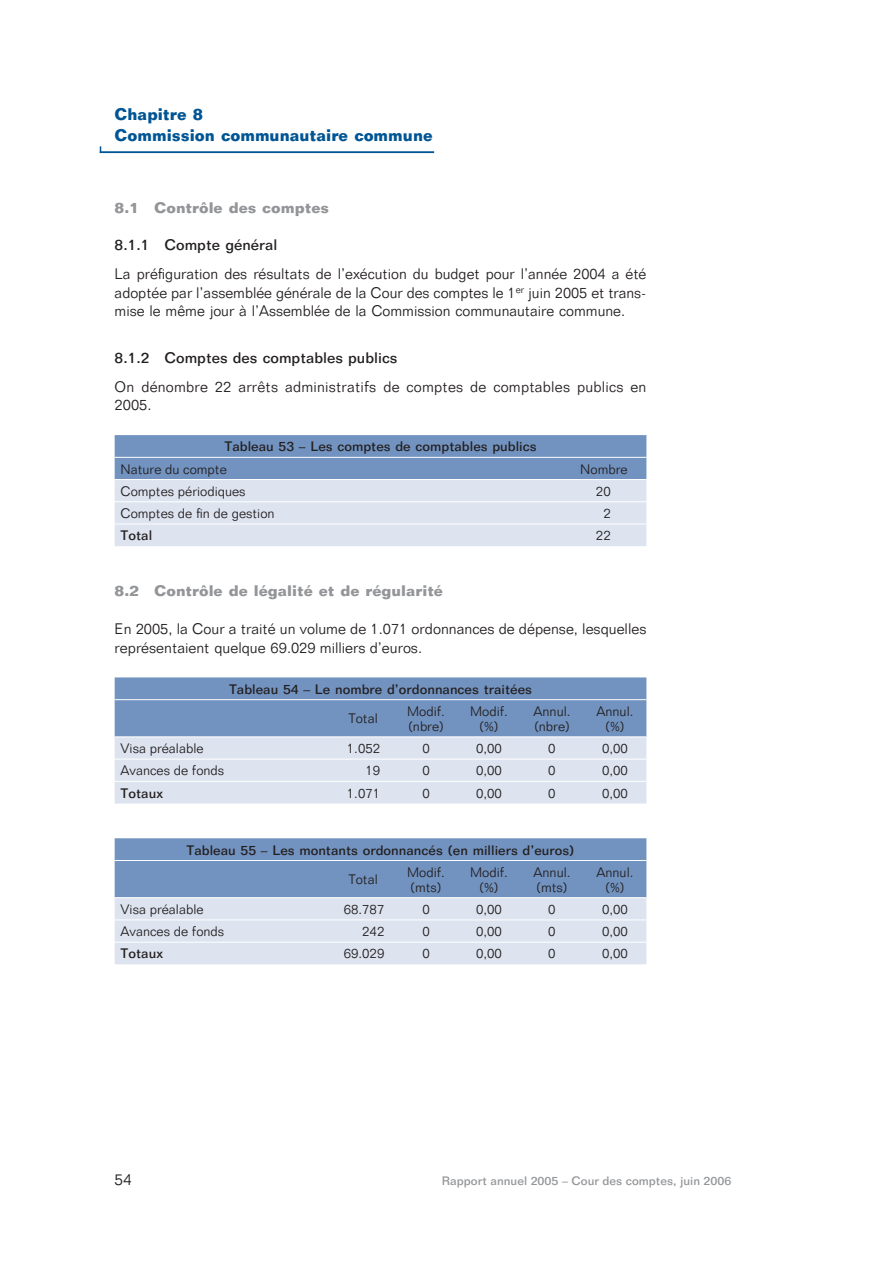
<style>
.page{position:relative;width:893px;height:1263px;background:#fff}
.page>*{position:absolute;margin:0;border:0;box-sizing:border-box;transform-origin:0 0}
.t1{font:500 16.5px/21px "Folio BT";color:#005594;scale:.95 1}
.t2{font:300 15.75px "Folio BT";color:#231f20}
.t3{font:300 15px/18.8px "Folio BT";color:#231f20}
.t4{font:500 15px "Folio BT";color:#939598}
.t5{font:500 15px "Folio BT";color:#231f20}
.t6{font:300 13.5px/15px "Folio BT";color:#231f20}
.t7{font:500 13.5px "Folio BT";color:#231f20}
.t8{font:500 12px "Folio BT";color:#939598}
</style>
<div class="page">
<svg style="left:115px;top:435px;width:531px;height:111px;background:#b2c3dc"></svg>
<hr style="left:115px;top:457px;width:531px;height:1px;background:#fff">
<hr style="left:115px;top:479px;width:531px;height:1px;background:#fff">
<hr style="left:115px;top:501px;width:531px;height:1px;background:#fff">
<hr style="left:115px;top:524px;width:531px;height:1px;background:#fff">
<svg style="left:115px;top:677px;width:531px;height:127px;background:#abbed9"></svg>
<hr style="left:115px;top:699px;width:531px;height:1px;background:#fff">
<hr style="left:115px;top:737px;width:531px;height:1px;background:#fff">
<hr style="left:115px;top:759px;width:531px;height:1px;background:#fff">
<hr style="left:115px;top:781px;width:531px;height:1px;background:#fff">
<svg style="left:115px;top:838px;width:531px;height:126px;background:#aabdd9"></svg>
<hr style="left:115px;top:860px;width:531px;height:1px;background:#fff">
<hr style="left:115px;top:897px;width:531px;height:1px;background:#fff">
<hr style="left:115px;top:920px;width:531px;height:1px;background:#fff">
<hr style="left:115px;top:942px;width:531px;height:1px;background:#fff">
<hr style="left:100px;top:151px;width:334px;height:2px;background:#005594">
<p class="t1" style="left:115px;top:105px;width:336px">Chapitre 8<br>Commission communautaire commune</p>
<p class="t4" style="left:115px;top:202px;width:216px">8.1 Contrôle des comptes</p>
<p class="t5" style="left:115px;top:240px;width:164px">8.1.1 Compte général</p>
<p class="t3" style="left:115px;top:266px;width:533px;text-align:justify">La préfiguration des résultats de l’exécution du budget pour l’année 2004 a été adoptée par l’assemblée générale de la Cour des comptes le 1<sup>er</sup> juin 2005 et trans&shy;mise le même jour à l’Assemblée de la Commission communautaire commune.</p>
<p class="t5" style="left:115px;top:352px;width:284px">8.1.2 Comptes des comptables publics</p>
<p class="t3" style="left:115px;top:379px;width:533px">On dénombre 22 arrêts administratifs de comptes de comptables publics en<br>2005.</p>
<p class="t7" style="left:224px;top:442px;width:313px">Tableau 53 – Les comptes de comptables publics</p>
<p class="t6" style="left:121px;top:463px;width:108px">Nature du compte</p>
<p class="t6" style="left:580px;top:463px;width:49px">Nombre</p>
<p class="t6" style="left:121px;top:485px;width:126px">Comptes périodiques</p>
<p class="t6" style="left:596px;top:485px;width:16px">20</p>
<p class="t6" style="left:121px;top:507px;width:155px">Comptes de fin de gestion</p>
<p class="t6" style="left:603px;top:507px;width:9px">2</p>
<p class="t7" style="left:121px;top:531px;width:33px">Total</p>
<p class="t6" style="left:596px;top:530px;width:16px">22</p>
<p class="t4" style="left:115px;top:586px;width:330px">8.2 Contrôle de légalité et de régularité</p>
<p class="t3" style="left:115px;top:621px;width:533px">En 2005, la Cour a traité un volume de 1.071 ordonnances de dépense, lesquelles représentaient quelque 69.029 milliers d’euros.</p>
<p class="t7" style="left:229px;top:684px;width:304px">Tableau 54 – Le nombre d’ordonnances traitées</p>
<p class="t6" style="left:348px;top:713px;width:31px">Total</p>
<p class="t6" style="left:407px;top:705px;width:39px">Modif. (nbre)</p>
<p class="t6" style="left:470px;top:705px;width:39px;text-align:center">Modif. (%)</p>
<p class="t6" style="left:533px;top:705px;width:38px">Annul. (nbre)</p>
<p class="t6" style="left:596px;top:705px;width:38px;text-align:center">Annul. (%)</p>
<p class="t6" style="left:121px;top:742px;width:84px">Visa préalable</p>
<p class="t6" style="left:347px;top:742px;width:35px">1.052</p>
<p class="t6" style="left:422px;top:742px;width:9px">0</p>
<p class="t6" style="left:476px;top:742px;width:27px">0,00</p>
<p class="t6" style="left:548px;top:742px;width:9px">0</p>
<p class="t6" style="left:602px;top:742px;width:27px">0,00</p>
<p class="t6" style="left:121px;top:765px;width:105px">Avances de fonds</p>
<p class="t6" style="left:365px;top:765px;width:16px">19</p>
<p class="t6" style="left:422px;top:765px;width:9px">0</p>
<p class="t6" style="left:476px;top:765px;width:27px">0,00</p>
<p class="t6" style="left:548px;top:765px;width:9px">0</p>
<p class="t6" style="left:602px;top:765px;width:27px">0,00</p>
<p class="t7" style="left:121px;top:788px;width:44px">Totaux</p>
<p class="t6" style="left:347px;top:787px;width:35px">1.071</p>
<p class="t6" style="left:422px;top:787px;width:9px">0</p>
<p class="t6" style="left:476px;top:787px;width:27px">0,00</p>
<p class="t6" style="left:548px;top:787px;width:9px">0</p>
<p class="t6" style="left:602px;top:787px;width:27px">0,00</p>
<p class="t7" style="left:186px;top:845px;width:389px">Tableau 55 – Les montants ordonnancés (en milliers d’euros)</p>
<p class="t6" style="left:348px;top:874px;width:31px">Total</p>
<p class="t6" style="left:407px;top:866px;width:39px">Modif. (mts)</p>
<p class="t6" style="left:470px;top:866px;width:39px;text-align:center">Modif. (%)</p>
<p class="t6" style="left:533px;top:866px;width:38px">Annul. (mts)</p>
<p class="t6" style="left:596px;top:866px;width:38px;text-align:center">Annul. (%)</p>
<p class="t6" style="left:121px;top:903px;width:84px">Visa préalable</p>
<p class="t6" style="left:344px;top:903px;width:42px">68.787</p>
<p class="t6" style="left:422px;top:903px;width:9px">0</p>
<p class="t6" style="left:476px;top:903px;width:27px">0,00</p>
<p class="t6" style="left:548px;top:903px;width:9px">0</p>
<p class="t6" style="left:602px;top:903px;width:27px">0,00</p>
<p class="t6" style="left:121px;top:925px;width:105px">Avances de fonds</p>
<p class="t6" style="left:362px;top:925px;width:24px">242</p>
<p class="t6" style="left:422px;top:925px;width:9px">0</p>
<p class="t6" style="left:476px;top:925px;width:27px">0,00</p>
<p class="t6" style="left:548px;top:925px;width:9px">0</p>
<p class="t6" style="left:602px;top:925px;width:27px">0,00</p>
<p class="t7" style="left:121px;top:949px;width:44px">Totaux</p>
<p class="t6" style="left:344px;top:948px;width:42px">69.029</p>
<p class="t6" style="left:422px;top:948px;width:9px">0</p>
<p class="t6" style="left:476px;top:948px;width:27px">0,00</p>
<p class="t6" style="left:548px;top:948px;width:9px">0</p>
<p class="t6" style="left:602px;top:948px;width:27px">0,00</p>
<p class="t2" style="left:115px;top:1174px;width:19px">54</p>
<p class="t8" style="left:442px;top:1177px;width:291px">Rapport annuel 2005 – Cour des comptes, juin 2006</p>
</div>
